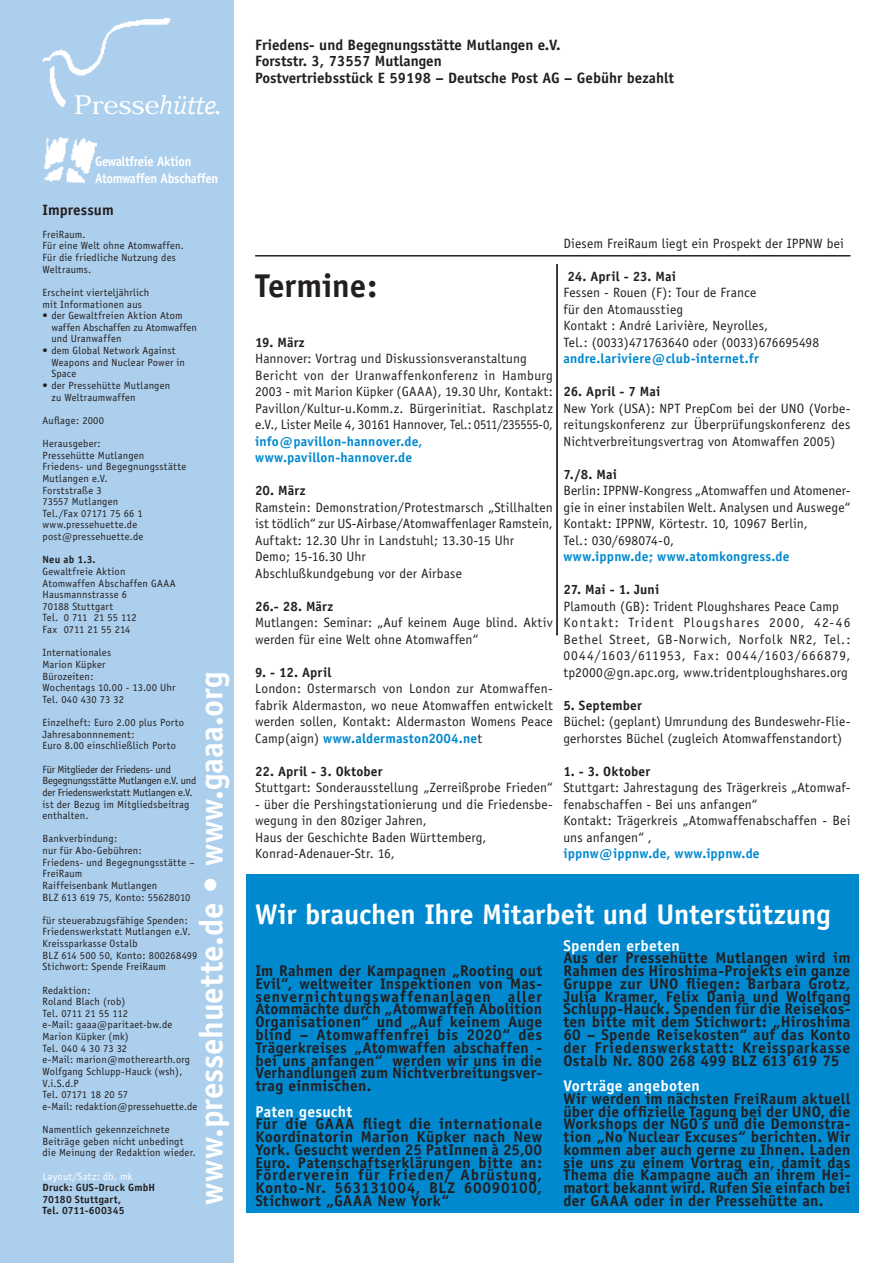
<style>
.page{position:relative;width:893px;height:1263px;background:#fff}
.page>*{position:absolute;margin:0;border:0;box-sizing:border-box;transform-origin:0 0}
.t1{font:700 33px "Officina Sans";letter-spacing:-.005em;color:#fff}
.t2{font:700 33px "Officina Sans";letter-spacing:-.005em;color:#231f20}
.t3{font:700 28.5px "Officina Sans";letter-spacing:-.005em;color:#fff}
.t4{font:26.4px "Adobe Serif MM 300 600";letter-spacing:-.015em;color:#fff}
.t5{font:700 15.6px/12.8px "Officina Sans";letter-spacing:.02em;color:#231f20;text-align:justify}
.t6{font:700 15.6px "Officina Sans";letter-spacing:.02em;color:#fff}
.t7{font:700 15px/16.5px "Officina Sans";color:#231f20}
.t8{font:700 13.65px/16.2px "Officina Sans";letter-spacing:-.02em;color:#fff;scale:.92 1}
.t9{font:13.5px/16.5px "Officina Sans";letter-spacing:.01em;color:#231f20}
.t10{font:13.5px/16.5px "Officina Sans";letter-spacing:.045em;color:#231f20}
.t11{font:700 13.5px/16.5px "Officina Sans";letter-spacing:.01em;color:#0089cf}
.t12{font:700 13.5px "Officina Sans";letter-spacing:.01em;color:#231f20}
.t13{font:10.5px/11.7px "Officina Sans";letter-spacing:.015em;color:#231f20}
.t14{font:10.5px/11.7px "Officina Sans";letter-spacing:-.015em;color:#231f20}
.t15{font:700 10.5px/11.7px "Officina Sans";letter-spacing:.02em;color:#231f20}
.t16{font:10.5px "Officina Sans";letter-spacing:.02em;color:#fff}
.s1{font-family:"Officina Serif";font-style:italic}
.s2{font-weight:700;color:#0089cf}
</style>
<div class="page">
<div style="left:0;top:0;width:234px;height:1263px;background:#accfed"></div>
<img style="left:43px;top:18px;width:128px;height:88px">
<hr style="left:255px;top:255px;width:595px;height:1px;background:#231f20">
<div style="left:247px;top:874px;width:612px;height:339px;background:#0089cf"></div>
<hr style="left:556px;top:264px;width:2px;height:371px;background:#231f20">
<img style="left:44px;top:137px;width:53px;height:47px">
<h3 class="t4" style="left:74px;top:90px;width:150px">Presse<span class="s1">hütte.</span></h3>
<p class="t8" style="left:95px;top:154px;width:136px">Gewaltfreie Aktion<br>Atomwaffen Abschaffen</p>
<p class="t7" style="left:43px;top:201px;width:73px">Impressum</p>
<p class="t13" style="left:43px;top:228px;width:143px">FreiRaum.<br>Für eine Welt ohne Atomwaffen.<br>Für die friedliche Nutzung des<br>Weltraums.</p>
<p class="t13" style="left:43px;top:287px;width:108px">Erscheint vierteljährlich mit Informationen aus</p>
<p class="t13" style="left:51px;top:310px;width:147px;text-indent:-9px">• der Gewaltfreien Aktion Atom waffen Abschaffen zu Atomwaffen und Uranwaffen</p>
<p class="t13" style="left:51px;top:345px;width:135px;text-indent:-9px">• dem Global Network Against<br>Weapons and Nuclear Power in<br>Space</p>
<p class="t13" style="left:51px;top:380px;width:120px;text-indent:-9px">• der Pressehütte Mutlangen zu Weltraumwaffen</p>
<p class="t13" style="left:43px;top:414px;width:63px">Auflage: 2000</p>
<p class="t13" style="left:43px;top:438px;width:145px">Herausgeber:<br>Pressehütte Mutlangen<br>Friedens- und Begegnungsstätte<br>Mutlangen e.V.<br>Forststraße 3<br>73557 Mutlangen<br>Tel./Fax 07171 75 66 1 www.pressehuette.de post@pressehuette.de</p>
<p class="t15" style="left:43px;top:554px;width:55px">Neu ab 1.3.</p>
<p class="t13" style="left:43px;top:566px;width:135px">Gewaltfreie Aktion<br>Atomwaffen Abschaffen GAAA<br>Hausmannstrasse 6<br>70188 Stuttgart<br>Tel. 0 711 21 55 112<br>Fax 0711 21 55 214</p>
<p class="t13" style="left:43px;top:647px;width:134px">Internationales<br>Marion Küpker<br>Bürozeiten:<br>Wochentags 10.00 - 13.00 Uhr<br>Tel. 040 430 73 32</p>
<p class="t13" style="left:43px;top:717px;width:143px">Einzelheft: Euro 2.00 plus Porto<br>Jahresabonnnement:<br>Euro 8.00 einschließlich Porto</p>
<p class="t14" style="left:43px;top:763px;width:155px">Für Mitglieder der Friedens- und<br>Begegnungsstätte Mutlangen e.V. und der Friedenswerkstatt Mutlangen e.V. ist der Bezug im Mitgliedsbeitrag enthalten.</p>
<p class="t13" style="left:43px;top:833px;width:154px">Bankverbindung:<br>nur für Abo-Gebühren:<br>Friedens- und Begegnungsstätte –<br>FreiRaum<br>Raiffeisenbank Mutlangen<br>BLZ 613 619 75, Konto: 55628010</p>
<p class="t13" style="left:43px;top:914px;width:157px">für steuerabzugsfähige Spenden:<br>Friedenswerkstatt Mutlangen e.V.<br>Kreissparkasse Ostalb<br>BLZ 614 500 50, Konto: 800268499<br>Stichwort: Spende FreiRaum</p>
<p class="t13" style="left:43px;top:984px;width:156px">Redaktion:<br>Roland Blach (rob)<br>Tel. 0711 21 55 112<br>e-Mail: gaaa@paritaet-bw.de<br>Marion Küpker (mk)<br>Tel. 040 4 30 73 32<br>e-Mail: marion@motherearth.org<br>Wolfgang Schlupp-Hauck (wsh),<br>V.i.S.d.P<br>Tel. 07171 18 20 57<br>e-Mail: redaktion@pressehuette.de</p>
<p class="t13" style="left:43px;top:1124px;width:155px">Namentlich gekennzeichnete<br>Beiträge geben nicht unbedingt die Meinung der Redaktion wieder.</p>
<p class="t16" style="left:43px;top:1170px;width:91px">Layout/Satz: db, mk</p>
<p class="t15" style="left:43px;top:1181px;width:114px">Druck: GUS-Druck GmbH<br>70180 Stuttgart,<br>Tel. 0711-600345</p>
<h1 class="t1" style="left:191px;top:1204px;width:535px;rotate:-90deg">www.pressehuette.de • www.gaaa.org</h1>
<p class="t7" style="left:255px;top:36px;width:420px">Friedens- und Begegnungsstätte Mutlangen e.V.<br>Forststr. 3, 73557 Mutlangen<br>Postvertriebsstück E 59198 – Deutsche Post AG – Gebühr bezahlt</p>
<h1 class="t2" style="left:255px;top:265px;width:124px">Termine:</h1>
<p class="t12" style="left:255px;top:334px;width:51px">19. März</p>
<p class="t9" style="left:255px;top:350px;width:299px">Hannover: Vortrag und Diskussionsveranstaltung Bericht von der Uranwaffenkonferenz in Hamburg 2003 - mit Marion Küpker (GAAA), 19.30 Uhr, Kontakt:<br>Pavillon/Kultur-u.Komm.z. Bürgerinitiat. Raschplatz e.V., Lister Meile 4, 30161 Hannover, Tel.: 0511/235555-0,</p>
<p class="t11" style="left:255px;top:433px;width:169px">info@pavillon-hannover.de, www.pavillon-hannover.de</p>
<p class="t12" style="left:255px;top:482px;width:52px">20. März</p>
<p class="t9" style="left:255px;top:499px;width:299px">Ramstein: Demonstration/Protestmarsch „Stillhalten ist tödlich“ zur US-Airbase/Atomwaffenlager Ramstein, Auftakt: 12.30 Uhr in Landstuhl; 13.30-15 Uhr<br>Demo; 15-16.30 Uhr<br>Abschlußkundgebung vor der Airbase</p>
<p class="t12" style="left:255px;top:598px;width:80px">26.- 28. März</p>
<p class="t9" style="left:255px;top:614px;width:299px">Mutlangen: Seminar: „Auf keinem Auge blind. Aktiv werden für eine Welt ohne Atomwaffen“</p>
<p class="t12" style="left:255px;top:664px;width:78px">9. - 12. April</p>
<p class="t9" style="left:255px;top:680px;width:299px;text-align:justify">London: Ostermarsch von London zur Atomwaffen&shy;fabrik Aldermaston, wo neue Atomwaffen entwickelt werden sollen, Kontakt: Aldermaston Womens Peace Camp(aign) <span class="s2">www.aldermaston2004.ne</span>t</p>
<p class="t12" style="left:255px;top:763px;width:129px">22. April - 3. Oktober</p>
<p class="t9" style="left:255px;top:779px;width:299px">Stuttgart: Sonderausstellung „Zerreißprobe Frieden“</p>
<p class="t9" style="left:255px;top:796px;width:299px">- über die Pershingstationierung und die Friedensbe&shy;wegung in den 80ziger Jahren,<br>Haus der Geschichte Baden Württemberg, Konrad-Adenauer-Str. 16,</p>
<p class="t9" style="left:563px;top:235px;width:282px">Diesem FreiRaum liegt ein Prospekt der IPPNW bei</p>
<p class="t12" style="left:567px;top:268px;width:110px">24. April - 23. Mai</p>
<p class="t9" style="left:563px;top:284px;width:257px">Fessen - Rouen (F): Tour de France<br>für den Atomausstieg<br>Kontakt : André Larivière, Neyrolles,<br>Tel.: (0033)471763640 oder (0033)676695498</p>
<p class="t11" style="left:563px;top:350px;width:197px">andre.lariviere@club-internet.fr</p>
<p class="t12" style="left:563px;top:383px;width:99px">26. April - 7 Mai</p>
<p class="t9" style="left:563px;top:400px;width:289px;text-align:justify">New York (USA): NPT PrepCom bei der UNO (Vorbe&shy;reitungskonferenz zur Überprüfungskonferenz des Nichtverbreitungsvertrag von Atomwaffen 2005)</p>
<p class="t12" style="left:563px;top:466px;width:55px">7./8. Mai</p>
<p class="t9" style="left:563px;top:482px;width:289px">Berlin: IPPNW-Kongress „Atomwaffen und Atomener&shy;gie in einer instabilen Welt. Analysen und Auswege“ Kontakt: IPPNW, Körtestr. 10, 10967 Berlin,<br>Tel.: 030/698074-0,</p>
<p class="t11" style="left:563px;top:548px;width:228px">www.ippnw.de; www.atomkongress.de</p>
<p class="t12" style="left:563px;top:581px;width:97px">27. Mai - 1. Juni</p>
<p class="t10" style="left:563px;top:598px;width:288px">Plamouth (GB): Trident Ploughshares Peace Camp Kontakt: Trident Plougshares 2000, 42-46<br>Bethel Street, GB-Norwich, Norfolk NR2, Tel.:<br>0044/1603/611953, Fax: 0044/1603/666879, tp2000@gn.apc.org, www.tridentploughshares.org</p>
<p class="t12" style="left:563px;top:697px;width:80px">5. September</p>
<p class="t9" style="left:563px;top:713px;width:289px">Büchel: (geplant) Umrundung des Bundeswehr-Flie&shy;gerhorstes Büchel (zugleich Atomwaffenstandort)</p>
<p class="t12" style="left:563px;top:763px;width:88px">1. - 3. Oktober</p>
<p class="t9" style="left:563px;top:779px;width:289px">Stuttgart: Jahrestagung des Trägerkreis „Atomwaf&shy;fenabschaffen - Bei uns anfangen“<br>Kontakt: Trägerkreis „Atomwaffenabschaffen - Bei uns anfangen“ ,</p>
<p class="t11" style="left:563px;top:845px;width:198px">ippnw@ippnw.de, www.ippnw.de</p>
<h2 class="t3" style="left:255px;top:897px;width:577px">Wir brauchen Ihre Mitarbeit und Unterstützung</h2>
<p class="t5" style="left:255px;top:964px;width:288px">Im Rahmen der Kampagnen „Rooting out Evil“, weltweiter Inspektionen von Mas&shy;senvernichtungswaffenanlagen aller Atommächte durch „Atomwaffen Abolition Organisationen“ und „Auf keinem Auge blind – Atomwaffenfrei bis 2020“ des Trägerkreises „Atomwaffen abschaffen - bei uns anfangen“ werden wir uns in die Verhandlungen zum Nichtverbreitungsver&shy;trag einmischen.</p>
<p class="t6" style="left:255px;top:1101px;width:98px">Paten gesucht</p>
<p class="t5" style="left:255px;top:1117px;width:288px">Für die GAAA fliegt die internationale Koordinatorin Marion Küpker nach New York. Gesucht werden 25 PatInnen à 25,00<br>Euro. Patenschaftserklärungen bitte an:<br>Förderverein für Frieden/ Abrüstung, Konto-Nr. 563131004, BLZ 60090100, Stichwort „GAAA New York“</p>
<p class="t6" style="left:563px;top:935px;width:118px">Spenden erbeten</p>
<p class="t5" style="left:563px;top:951px;width:289px">Aus der Pressehütte Mutlangen wird im Rahmen des Hiroshima-Projekts ein ganze Gruppe zur UNO fliegen: Barbara Grotz, Julia Kramer, Felix Dania und Wolfgang Schlupp-Hauck. Spenden für die Reisekos&shy;ten bitte mit dem Stichwort: „Hiroshima 60 – Spende Reisekosten“ auf das Konto der Friedenswerkstatt: Kreissparkasse Ostalb Nr. 800 268 499 BLZ 613 619 75</p>
<p class="t6" style="left:563px;top:1076px;width:138px">Vorträge angeboten</p>
<p class="t5" style="left:563px;top:1092px;width:289px">Wir werden im nächsten FreiRaum aktuell über die offizielle Tagung bei der UNO, die Workshops der NGO´s und die Demonstra&shy;tion „No Nuclear Excuses“ berichten. Wir kommen aber auch gerne zu Ihnen. Laden sie uns zu einem Vortrag ein, damit das Thema die Kampagne auch an ihrem Hei&shy;matort bekannt wird. Rufen Sie einfach bei der GAAA oder in der Pressehütte an.</p>
</div>
